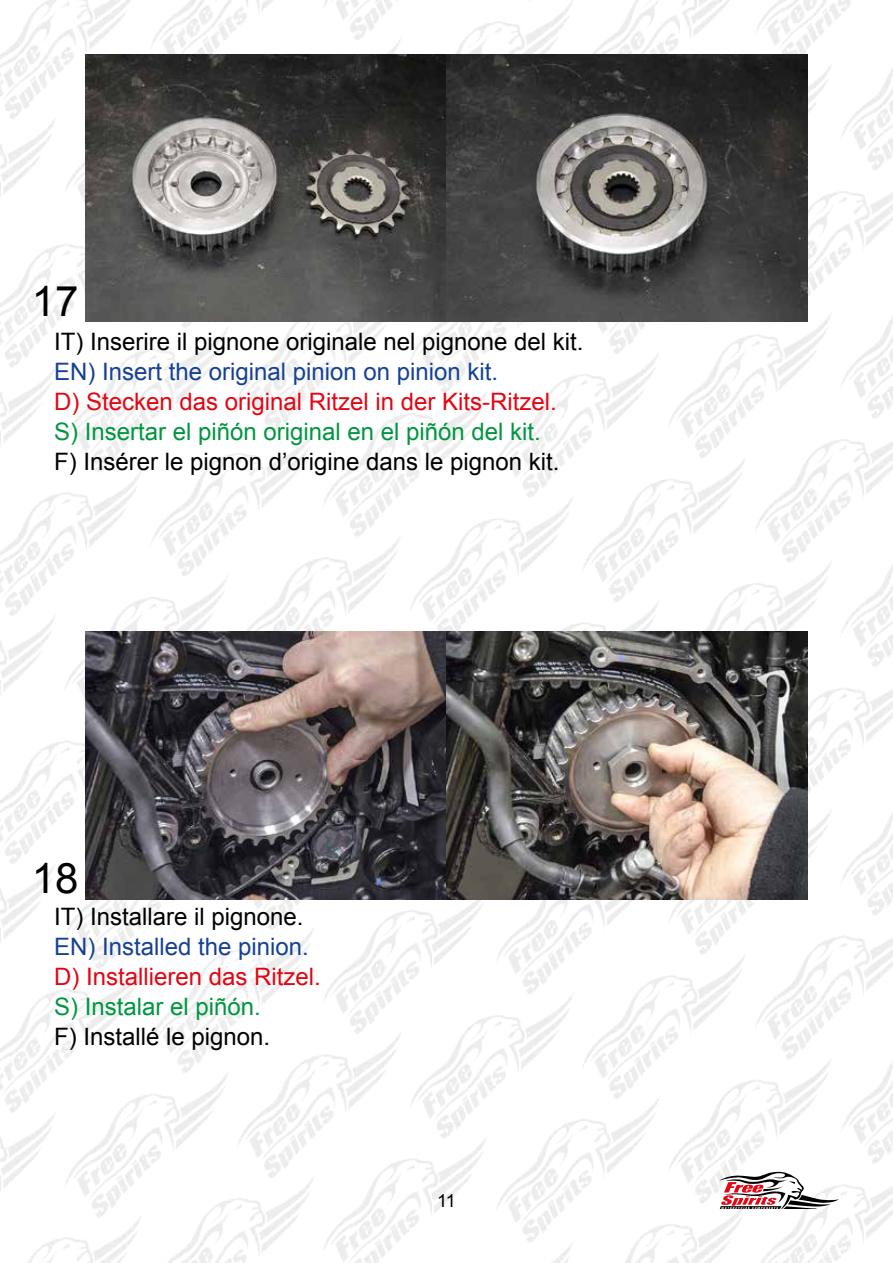
<style>
.page{position:relative;width:893px;height:1263px;background:#fff}
.page>*{position:absolute;margin:0;border:0;box-sizing:border-box;transform-origin:0 0}
.t1{font:42px "Arial";color:#000}
.t2{font:24px "Arial";color:#000}
.t3{font:24px "Arial";color:#e30613}
.t4{font:24px "Arial";color:#164194}
.t5{font:24px "Arial";color:#009641}
.t6{font:18px "Arial";color:#000}
</style>
<div class="page">
<img style="left:0;top:0;width:893px;height:1262px">
<svg style="left:719px;top:1172px;width:120px;height:37px"></svg>
<img style="left:85px;top:631px;width:723px;height:268px">
<img style="left:85px;top:54px;width:723px;height:268px">
<h1 class="t1" style="left:32px;top:274px;width:48px">17</h1>
<p class="t2" style="left:54px;top:326px;width:531px">IT) Inserire il pignone originale nel pignone del kit.</p>
<p class="t4" style="left:54px;top:356px;width:446px">EN) Insert the original pinion on pinion kit.</p>
<p class="t3" style="left:54px;top:386px;width:504px">D) Stecken das original Ritzel in der Kits-Ritzel.</p>
<p class="t5" style="left:54px;top:416px;width:488px">S) Insertar el piñón original en el piñón del kit.</p>
<p class="t2" style="left:54px;top:446px;width:507px">F) Insérer le pignon d’origine dans le pignon kit.</p>
<h1 class="t1" style="left:32px;top:851px;width:48px">18</h1>
<p class="t2" style="left:54px;top:900px;width:251px">IT) Installare il pignone.</p>
<p class="t4" style="left:54px;top:930px;width:256px">EN) Installed the pinion.</p>
<p class="t3" style="left:54px;top:960px;width:268px">D) Installieren das Ritzel.</p>
<p class="t5" style="left:54px;top:990px;width:208px">S) Instalar el piñón.</p>
<p class="t2" style="left:54px;top:1020px;width:218px">F) Installé le pignon.</p>
<p class="t6" style="left:437px;top:1189px;width:20px">11</p>
</div>
